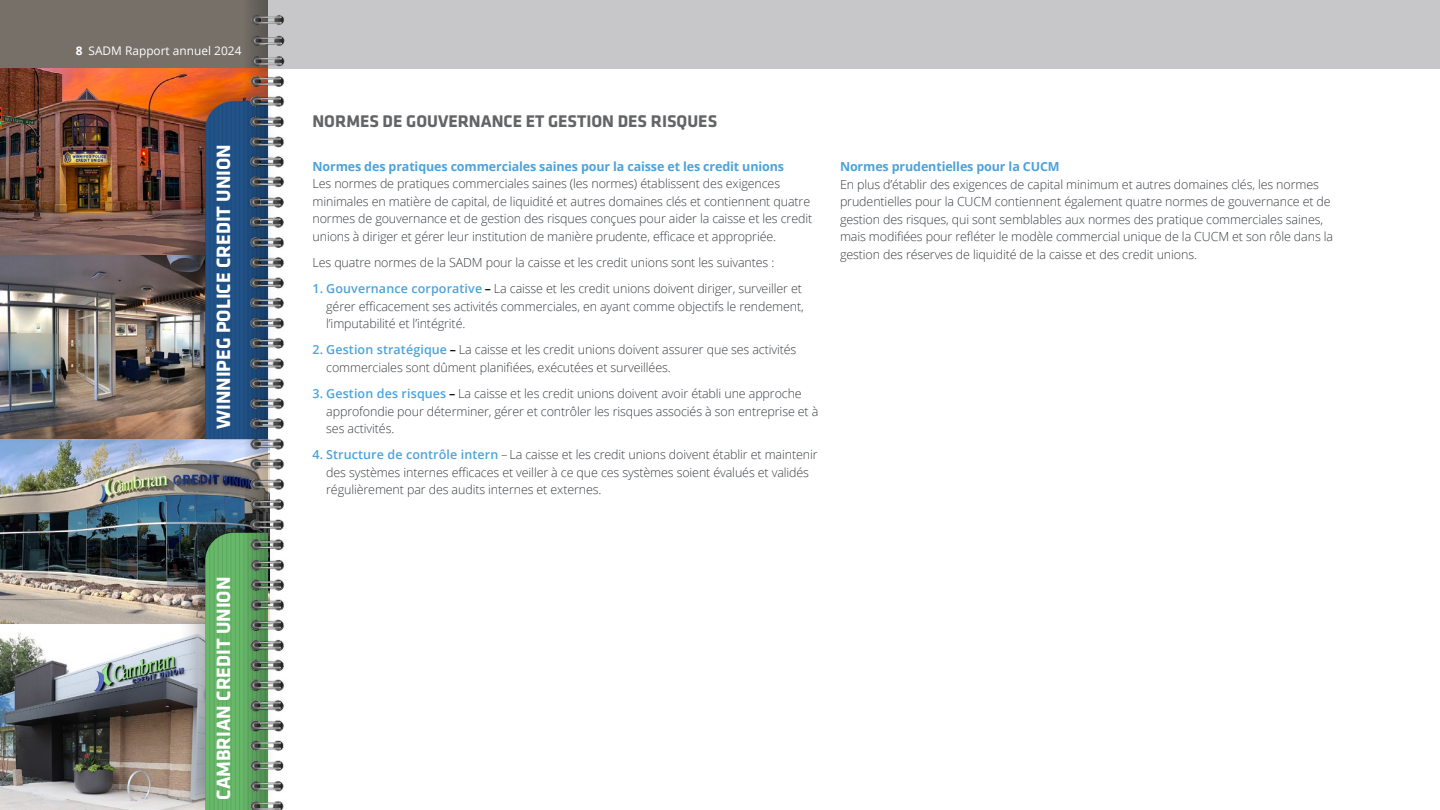
<style>
.page{position:relative;width:1440px;height:810px;background:#fff}
.page>*{position:absolute;margin:0;border:0;box-sizing:border-box;transform-origin:0 0}
.t1{font:700 20px "Klavika";color:#fff}
.t2{font:700 17.5px "Klavika";color:#636466}
.t3{font:300 12.5px/17.5px "Open Sans";letter-spacing:-.01em;color:#3a3e42}
.t4{font:700 12.5px "Open Sans";letter-spacing:-.01em;color:#4ba3dc}
.t5{font:11.88px "Open Sans";color:#fff}
.s1{font-weight:700}
.s2{font-weight:600;color:#4ba3dc}
.s3{font-weight:600;color:#000}
</style>
<div class="page">
<div style="left:0;top:0;width:268px;height:69px;background:#767069"></div>
<div style="left:268px;top:0;width:1172px;height:69px;background:#c7c6c8"></div>
<img style="left:0;top:69px;width:238px;height:370px">
<img style="left:0;top:439px;width:238px;height:185px">
<img style="left:0;top:633px;width:178px;height:177px">
<div style="left:178px;top:506px;width:100px;height:304px;background:#000;opacity:.25"></div>
<div style="left:206px;top:533px;width:32px;height:277px;background:#68b86a"></div>
<hr style="left:205px;top:533px;width:1px;height:277px;background:#000">
<hr style="left:222px;top:533px;width:1px;height:277px;background:#000">
<hr style="left:214px;top:533px;width:1px;height:277px;background:#000">
<hr style="left:231px;top:533px;width:1px;height:277px;background:#000">
<hr style="left:209px;top:533px;width:1px;height:277px;background:#000">
<hr style="left:226px;top:533px;width:1px;height:277px;background:#000">
<hr style="left:218px;top:533px;width:1px;height:277px;background:#000">
<hr style="left:235px;top:533px;width:1px;height:277px;background:#000">
<div style="left:178px;top:74px;width:100px;height:375px;background:#000;opacity:.25"></div>
<div style="left:206px;top:101px;width:32px;height:338px;background:#215389"></div>
<hr style="left:205px;top:101px;width:1px;height:338px;background:#000">
<hr style="left:222px;top:101px;width:1px;height:338px;background:#000">
<hr style="left:214px;top:101px;width:1px;height:338px;background:#000">
<hr style="left:231px;top:101px;width:1px;height:338px;background:#000">
<hr style="left:209px;top:101px;width:1px;height:338px;background:#000">
<hr style="left:226px;top:101px;width:1px;height:338px;background:#000">
<hr style="left:218px;top:101px;width:1px;height:338px;background:#000">
<hr style="left:235px;top:101px;width:1px;height:338px;background:#000">
<div style="left:238px;top:0;width:30px;height:810px;background:linear-gradient(to right,#7a736b,#595651)"></div>
<img style="left:239px;top:70px;width:45px;height:740px">
<img style="left:242px;top:8px;width:43px;height:63px">
<p class="t5" style="left:76px;top:43px;width:167px"><span class="s1">8</span> SADM Rapport annuel 2024</p>
<h1 class="t1" style="left:213px;top:429px;width:286px;rotate:-90deg">WINNIPEG POLICE CREDIT UNION</h1>
<h1 class="t1" style="left:213px;top:800px;width:225px;rotate:-90deg">CAMBRIAN CREDIT UNION</h1>
<h2 class="t2" style="left:312px;top:112px;width:406px">NORMES DE GOUVERNANCE ET GESTION DES RISQUES</h2>
<p class="t4" style="left:312px;top:157px;width:473px">Normes des pratiques commerciales saines pour la caisse et les credit unions</p>
<p class="t3" style="left:312px;top:175px;width:501px">Les normes de pratiques commerciales saines (les normes) établissent des exigences minimales en matière de capital, de liquidité et autres domaines clés et contiennent quatre normes de gouvernance et de gestion des risques conçues pour aider la caisse et les credit unions à diriger et gérer leur institution de manière prudente, efficace et appropriée.</p>
<p class="t3" style="left:312px;top:253px;width:463px">Les quatre normes de la SADM pour la caisse et les credit unions sont les suivantes :</p>
<p class="t3" style="left:326px;top:280px;width:479px;text-indent:-14px"><span class="s2">1. Gouvernance corporative</span> <span class="s3">–</span> La caisse et les credit unions doivent diriger, surveiller et gérer efficacement ses activités commerciales, en ayant comme objectifs le rendement, l’imputabilité et l’intégrité.</p>
<p class="t3" style="left:326px;top:341px;width:472px;text-indent:-14px"><span class="s2">2. Gestion stratégique</span> <span class="s3">–</span> La caisse et les credit unions doivent assurer que ses activités commerciales sont dûment planifiées, exécutées et surveillées.</p>
<p class="t3" style="left:326px;top:385px;width:494px;text-indent:-14px"><span class="s2">3. Gestion des risques</span> <span class="s3">–</span> La caisse et les credit unions doivent avoir établi une approche approfondie pour déterminer, gérer et contrôler les risques associés à son entreprise et à ses activités.</p>
<p class="t3" style="left:326px;top:446px;width:493px;text-indent:-14px"><span class="s2">4. Structure de contrôle intern</span> – La caisse et les credit unions doivent établir et maintenir des systèmes internes efficaces et veiller à ce que ces systèmes soient évalués et validés régulièrement par des audits internes et externes.</p>
<p class="t4" style="left:840px;top:158px;width:221px">Normes prudentielles pour la CUCM</p>
<p class="t3" style="left:840px;top:175px;width:495px">En plus d’établir des exigences de capital minimum et autres domaines clés, les normes prudentielles pour la CUCM contiennent également quatre normes de gouvernance et de gestion des risques, qui sont semblables aux normes des pratique commerciales saines, mais modifiées pour refléter le modèle commercial unique de la CUCM et son rôle dans la gestion des réserves de liquidité de la caisse et des credit unions.</p>
</div>
